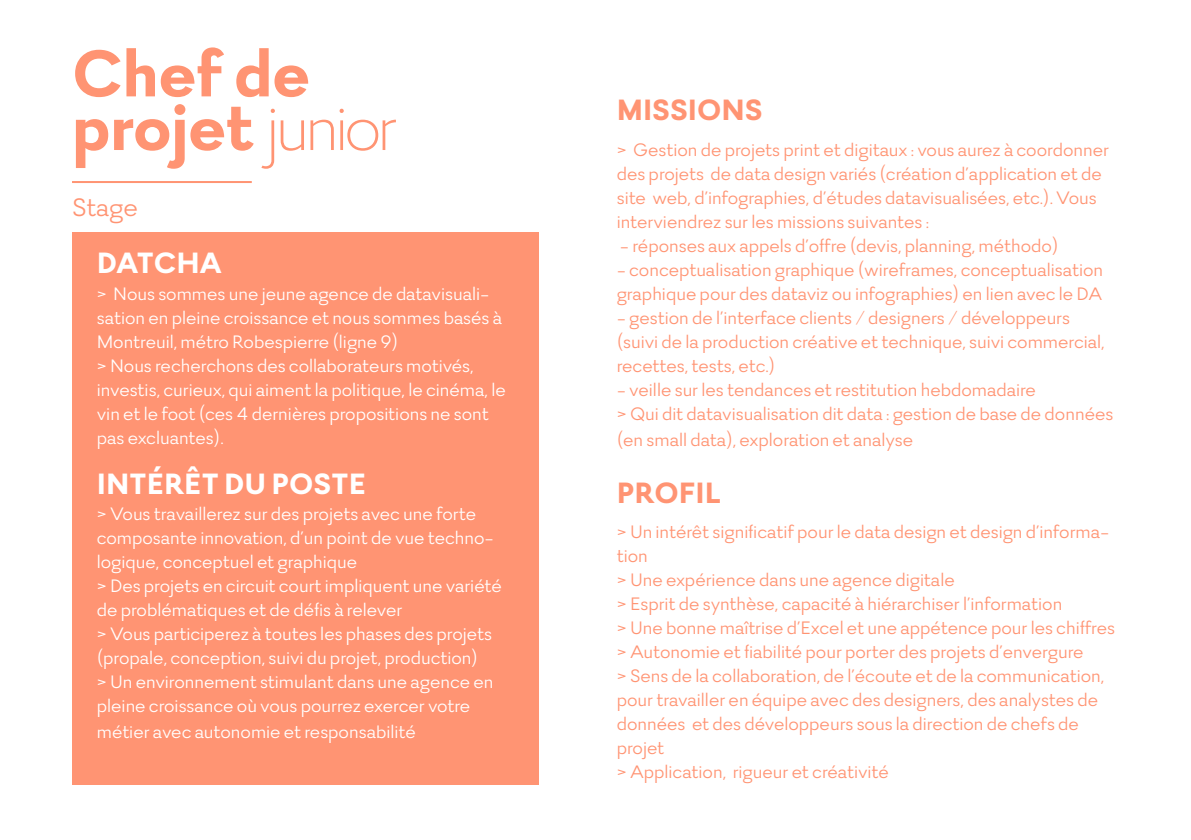
<style>
.page{position:relative;width:1191px;height:840px;background:#fff}
.page>*{position:absolute;margin:0;border:0;box-sizing:border-box;transform-origin:0 0}
.t1{font:800 72px/53.6px "Firme";color:#ff9473}
.t2{font:800 32px "Firme";letter-spacing:-.005em;color:#fff}
.t3{font:800 32px "Firme";color:#ff9473}
.t4{font:28px "Firme";letter-spacing:-.005em;color:#ff9473}
.t5{font:20px/24px "Firme";color:#ff9473}
.t6{font:20px/24px "Firme";color:#fff}
.s1{font-weight:300}
</style>
<div class="page">
<div style="left:72px;top:232px;width:467px;height:552px;background:#ff9473"></div>
<hr style="left:72px;top:181px;width:180px;height:2px;background:#ff9473">
<h1 class="t1" style="left:72px;top:46px;width:327px">Chef de projet <span class="s1">junior</span></h1>
<h3 class="t4" style="left:72px;top:191px;width:68px">Stage</h3>
<h2 class="t2" style="left:97px;top:244px;width:126px">DATCHA</h2>
<p class="t6" style="left:97px;top:282px;width:410px">&gt; Nous sommes une jeune agence de datavisuali&shy;sation en pleine croissance et nous sommes basés à Montreuil, métro Robespierre (ligne 9)<br>&gt; Nous recherchons des collaborateurs motivés, investis, curieux, qui aiment la politique, le cinéma, le vin et le foot (ces 4 dernières propositions ne sont pas excluantes).</p>
<h2 class="t2" style="left:97px;top:464px;width:271px">INTÉRÊT DU POSTE</h2>
<p class="t6" style="left:97px;top:501px;width:407px">&gt; Vous travaillerez sur des projets avec une forte composante innovation, d’un point de vue techno&shy;logique, conceptuel et graphique<br>&gt; Des projets en circuit court impliquent une variété de problématiques et de défis à relever<br>&gt; Vous participerez à toutes les phases des projets (propale, conception, suivi du projet, production)<br>&gt; Un environnement stimulant dans une agence en pleine croissance où vous pourrez exercer votre</p>
<p class="t6" style="left:97px;top:719px;width:320px">métier avec autonomie et responsabilité</p>
<h2 class="t3" style="left:617px;top:91px;width:147px">MISSIONS</h2>
<p class="t5" style="left:617px;top:137px;width:494px">&gt; Gestion de projets print et digitaux : vous aurez à coordonner des projets de data design variés (création d’application et de site web, d’infographies, d’études datavisualisées, etc.). Vous interviendrez sur les missions suivantes :</p>
<p class="t5" style="left:620px;top:233px;width:440px">- réponses aux appels d’offre (devis, planning, méthodo)</p>
<p class="t5" style="left:617px;top:257px;width:488px">- conceptualisation graphique (wireframes, conceptualisation graphique pour des dataviz ou infographies) en lien avec le DA</p>
<p class="t5" style="left:617px;top:305px;width:489px">- gestion de l’interface clients / designers / développeurs (suivi de la production créative et technique, suivi commercial, recettes, tests, etc.)</p>
<p class="t5" style="left:617px;top:377px;width:498px">- veille sur les tendances et restitution hebdomadaire<br>&gt; Qui dit datavisualisation dit data : gestion de base de données</p>
<p class="t5" style="left:617px;top:427px;width:298px">(en small data), exploration et analyse</p>
<h2 class="t3" style="left:617px;top:474px;width:106px">PROFIL</h2>
<p class="t5" style="left:617px;top:519px;width:500px">&gt; Un intérêt significatif pour le data design et design d’informa&shy;tion<br>&gt; Une expérience dans une agence digitale<br>&gt; Esprit de synthèse, capacité à hiérarchiser l’information<br>&gt; Une bonne maîtrise d’Excel et une appétence pour les chiffres &gt; Autonomie et fiabilité pour porter des projets d’envergure<br>&gt; Sens de la collaboration, de l’écoute et de la communication, pour travailler en équipe avec des designers, des analystes de données et des développeurs sous la direction de chefs de projet<br>&gt; Application, rigueur et créativité</p>
</div>
